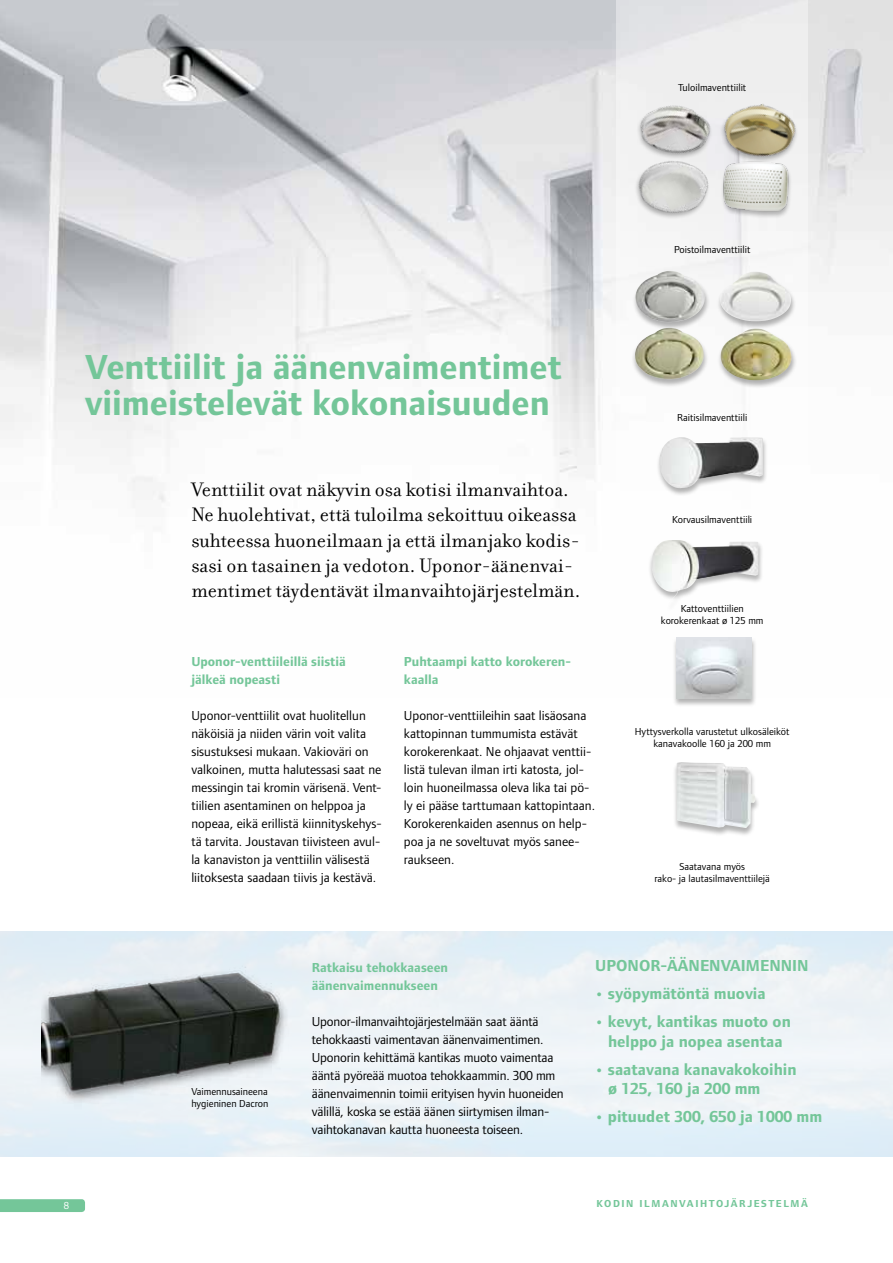
<style>
.page{position:relative;width:893px;height:1263px;background:#fff}
.page>*{position:absolute;margin:0;border:0;box-sizing:border-box;transform-origin:0 0}
.t1{font:700 36px/36px "Foundry Form Sans";color:#74c699}
.t2{font:21px/25.2px "Filosofia";color:#000}
.t3{font:700 16.5px/19.5px "Foundry Form Sans";color:#74c699;text-align:center}
.t4{font:13.5px/18px "Foundry Form Sans";color:#000}
.t5{font:700 13.5px/18px "Foundry Form Sans";color:#74c699}
.t6{font:10.5px/12px "Foundry Form Sans";color:#000;text-align:center}
.t7{font:700 10.5px "Foundry Form Sans";letter-spacing:.15em;color:#74c699}
.t8{font:10.5px "Foundry Form Sans";color:#fff}
</style>
<div class="page">
<svg style="left:0;top:1199px;width:85px;height:13px"></svg>
<img style="left:0;top:0;width:893px;height:502px">
<div style="left:617px;top:0;width:191px;height:901px;background:linear-gradient(to bottom,#efefef,#fff)"></div>
<div style="left:632px;top:271px;width:78px;height:60px;background:#000;opacity:.3"></div>
<svg style="left:658px;top:271px;width:12px;height:3px"></svg>
<div style="left:631px;top:328px;width:78px;height:60px;background:#000;opacity:.3"></div>
<svg style="left:658px;top:328px;width:13px;height:2px"></svg>
<div style="left:716px;top:271px;width:80px;height:59px;background:#000;opacity:.3"></div>
<img style="left:720px;top:272px;width:71px;height:49px">
<div style="left:717px;top:328px;width:80px;height:61px;background:#000;opacity:.3"></div>
<img style="left:627px;top:85px;width:92px;height:81px">
<div style="left:719px;top:103px;width:80px;height:61px;background:#f1f1f1"></div>
<img style="left:717px;top:95px;width:80px;height:118px">
<img style="left:631px;top:159px;width:82px;height:63px">
<div style="left:720px;top:162px;width:73px;height:57px;background:#000;opacity:.3"></div>
<img style="left:41px;top:931px;width:271px;height:182px">
<div style="left:656px;top:437px;width:112px;height:60px;background:#000;opacity:.3"></div>
<img style="left:664px;top:437px;width:17px;height:9px">
<div style="left:648px;top:540px;width:116px;height:72px;background:#000;opacity:.3"></div>
<img style="left:651px;top:540px;width:17px;height:31px">
<div style="left:672px;top:637px;width:85px;height:71px;background:#000;opacity:.3"></div>
<img style="left:676px;top:637px;width:75px;height:62px">
<div style="left:673px;top:762px;width:88px;height:75px;background:#000;opacity:.3"></div>
<img style="left:677px;top:762px;width:78px;height:66px">
<p class="t6" style="left:678px;top:81px;width:70px">Tuloilmaventtiilit</p>
<h1 class="t1" style="left:85px;top:349px;width:478px">Venttiilit ja äänenvaimentimet viimeistelevät kokonaisuuden</h1>
<p class="t2" style="left:191px;top:477px;width:391px">Venttiilit ovat näkyvin osa kotisi ilmanvaihtoa.<br>Ne huolehtivat, että tuloilma sekoittuu oikeassa suhteessa huoneilmaan ja että ilmanjako kodis&shy;sasi on tasainen ja vedoton. Uponor-äänenvai&shy;mentimet täydentävät ilmanvaihtojärjestelmän.</p>
<p class="t5" style="left:191px;top:652px;width:156px">Uponor-venttiileillä siistiä jälkeä nopeasti</p>
<p class="t4" style="left:191px;top:706px;width:192px">Uponor-venttiilit ovat huolitellun näköisiä ja niiden värin voit valita sisustuksesi mukaan. Vakioväri on valkoinen, mutta halutessasi saat ne messingin tai kromin värisenä. Vent&shy;tiilien asentaminen on helppoa ja nopeaa, eikä erillistä kiinnityskehys&shy;tä tarvita. Joustavan tiivisteen avul&shy;la kanaviston ja venttiilin välisestä liitoksesta saadaan tiivis ja kestävä.</p>
<p class="t5" style="left:404px;top:652px;width:168px">Puhtaampi katto korokeren&shy;kaalla</p>
<p class="t4" style="left:404px;top:706px;width:193px">Uponor-venttiileihin saat lisäosana kattopinnan tummumista estävät korokerenkaat. Ne ohjaavat venttii&shy;listä tulevan ilman irti katosta, jol&shy;loin huoneilmassa oleva lika tai pö&shy;ly ei pääse tarttumaan kattopintaan.<br>Korokerenkaiden asennus on help&shy;poa ja ne soveltuvat myös sanee&shy;raukseen.</p>
<p class="t6" style="left:674px;top:243px;width:78px">Poistoilmaventtiilit</p>
<p class="t6" style="left:677px;top:412px;width:72px">Raitisilmaventtiili</p>
<p class="t6" style="left:672px;top:514px;width:81px">Korvausilmaventtiili</p>
<p class="t6" style="left:661px;top:602px;width:104px">Kattoventtiilien korokerenkaat ø 125 mm</p>
<p class="t6" style="left:635px;top:725px;width:156px">Hyttysverkolla varustetut ulkosäleiköt kanavakoolle 160 ja 200 mm</p>
<p class="t6" style="left:655px;top:860px;width:117px">Saatavana myös<br>rako- ja lautasilmaventtiilejä</p>
<p class="t6" style="left:191px;top:1085px;width:79px;text-align:left">Vaimennusaineena hygieninen Dacron</p>
<p class="t5" style="left:312px;top:958px;width:138px">Ratkaisu tehokkaaseen äänenvaimennukseen</p>
<p class="t4" style="left:312px;top:1012px;width:253px">Uponor-ilmanvaihtojärjestelmään saat ääntä tehokkaasti vaimentavan äänenvaimentimen.<br>Uponorin kehittämä kantikas muoto vaimentaa ääntä pyöreää muotoa tehokkaammin. 300 mm äänenvaimennin toimii erityisen hyvin huoneiden välillä, koska se estää äänen siirtymisen ilman&shy;vaihtokanavan kautta huoneesta toiseen.</p>
<p class="t3" style="left:595px;top:956px;width:215px">UPONOR-ÄÄNENVAIMENNIN</p>
<p class="t3" style="left:595px;top:984px;width:172px">• syöpymätöntä muovia</p>
<p class="t3" style="left:595px;top:1012px;width:197px">• kevyt, kantikas muoto on helppo ja nopea asentaa</p>
<p class="t3" style="left:608px;top:1059px;width:190px;text-align:left;text-indent:-13px">• saatavana kanavakokoihin ø 125, 160 ja 200 mm</p>
<p class="t3" style="left:595px;top:1107px;width:228px">• pituudet 300, 650 ja 1000 mm</p>
<p class="t8" style="left:64px;top:1199px;width:7px">8</p>
<p class="t7" style="left:596px;top:1197px;width:213px">KODIN ILMANVAIHTOJÄRJESTELMÄ</p>
</div>
